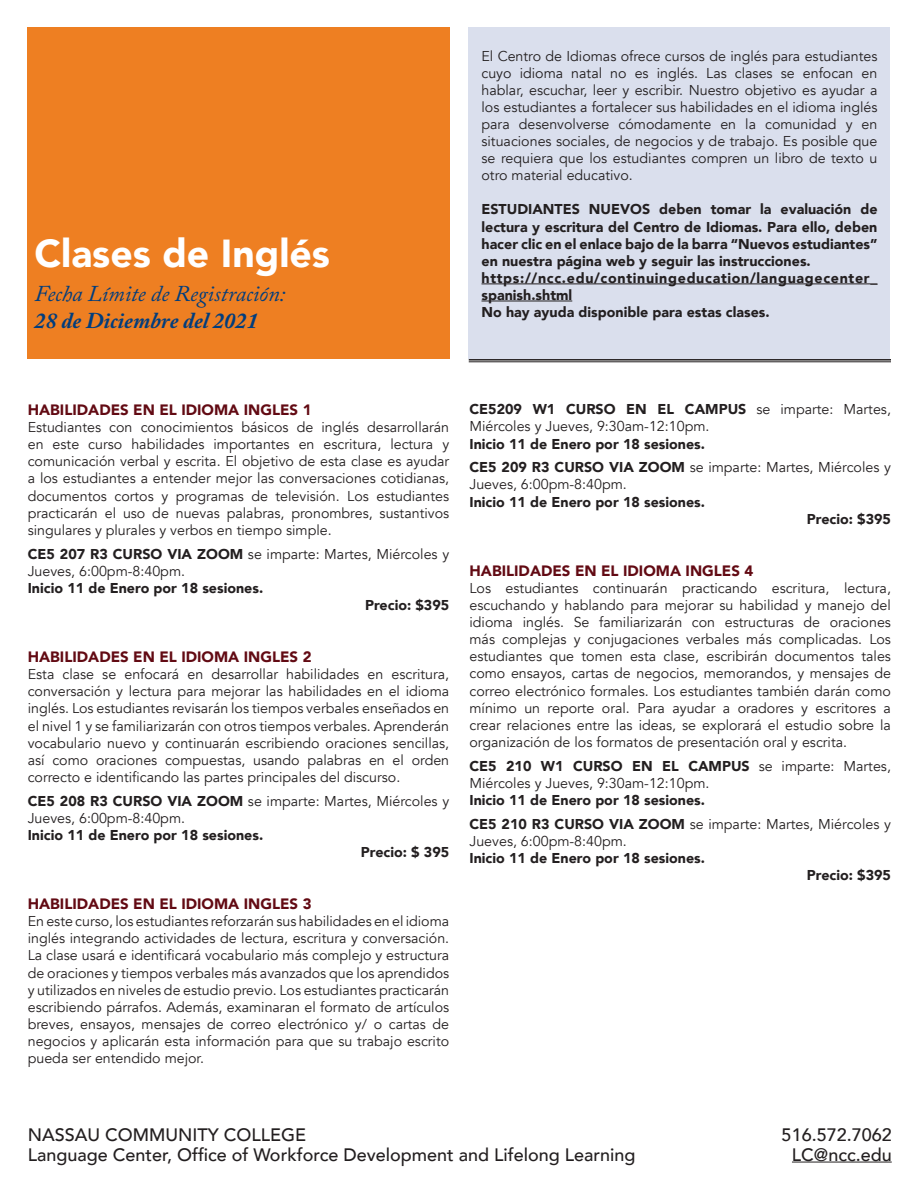
<style>
.page{position:relative;width:918px;height:1188px;background:#fff}
.page>*{position:absolute;margin:0;border:0;box-sizing:border-box;transform-origin:0 0}
.t1{font:900 39px "Avenir";color:#fff}
.t2{font:italic 22.5px/27px "Adobe Caslon Pro";color:#013d7d}
.t3{font:500 18px "Avenir";color:#231f20}
.t4{font:900 15px "Avenir";color:#620a13}
.t5{font:14.25px/17.1px "Avenir";color:#231f20}
.t6{font:900 14.25px/17.1px "Avenir";color:#231f20;text-align:justify}
.t7{font:900 14.25px/17.1px "Avenir";letter-spacing:.045em;color:#231f20}
.s1{font-weight:700}
.s2{font-weight:900}
</style>
<div class="page">
<hr style="left:792px;top:1162px;width:100px;height:1px;background:#231f20">
<div style="left:469px;top:28px;width:421px;height:331px;background:#dadfed"></div>
<hr style="left:482px;top:284px;width:396px;height:1px;background:#231f20">
<hr style="left:482px;top:301px;width:90px;height:1px;background:#231f20">
<div style="left:28px;top:28px;width:422px;height:331px;background:#ee7f22"></div>
<hr style="left:469px;top:359px;width:422px;height:2px;background:#231f20">
<hr style="left:469px;top:362px;width:422px;height:1px;background:#231f20">
<p class="t1" style="left:34px;top:220px;width:297px">Clases de Inglés</p>
<p class="t2" style="left:34px;top:280px;width:253px">Fecha Límite de Registración:<br><span class="s1">28 de Diciembre del 2021</span></p>
<p class="t5" style="left:482px;top:47px;width:398px;text-align:justify">El Centro de Idiomas ofrece cursos de inglés para estudiantes cuyo idioma natal no es inglés. Las clases se enfocan en hablar, escuchar, leer y escribir. Nuestro objetivo es ayudar a los estudiantes a fortalecer sus habilidades en el idioma inglés para desenvolverse cómodamente en la comunidad y en situaciones sociales, de negocios y de trabajo. Es posible que se requiera que los estudiantes compren un libro de texto u otro material educativo.</p>
<p class="t6" style="left:482px;top:201px;width:398px">ESTUDIANTES NUEVOS deben tomar la evaluación de lectura y escritura del Centro de Idiomas. Para ello, deben hacer clic en el enlace bajo de la barra “Nuevos estudiantes” en nuestra página web y seguir las instrucciones.</p>
<p class="t7" style="left:482px;top:269px;width:398px">https://ncc.edu/continuingeducation/languagecenter_ spanish.shtml</p>
<p class="t6" style="left:482px;top:303px;width:290px">No hay ayuda disponible para estas clases.</p>
<p class="t4" style="left:28px;top:397px;width:285px">HABILIDADES EN EL IDIOMA INGLES 1</p>
<p class="t5" style="left:28px;top:419px;width:423px;text-align:justify">Estudiantes con conocimientos básicos de inglés desarrollarán en este curso habilidades importantes en escritura, lectura y comunicación verbal y escrita. El objetivo de esta clase es ayudar a los estudiantes a entender mejor las conversaciones cotidianas, documentos cortos y programas de televisión. Los estudiantes practicarán el uso de nuevas palabras, pronombres, sustantivos singulares y plurales y verbos en tiempo simple.</p>
<p class="t5" style="left:28px;top:545px;width:423px"><span class="s2">CE5 207 R3 CURSO VIA ZOOM</span> se imparte: Martes, Miércoles y<br>Jueves, 6:00pm-8:40pm.</p>
<p class="t6" style="left:28px;top:579px;width:237px">Inicio 11 de Enero por 18 sesiones.</p>
<p class="t6" style="left:365px;top:596px;width:86px">Precio: $395</p>
<p class="t4" style="left:28px;top:644px;width:285px">HABILIDADES EN EL IDIOMA INGLES 2</p>
<p class="t5" style="left:28px;top:666px;width:423px;text-align:justify">Esta clase se enfocará en desarrollar habilidades en escritura, conversación y lectura para mejorar las habilidades en el idioma inglés. Los estudiantes revisarán los tiempos verbales enseñados en el nivel 1 y se familiarizarán con otros tiempos verbales. Aprenderán vocabulario nuevo y continuarán escribiendo oraciones sencillas, así como oraciones compuestas, usando palabras en el orden correcto e identificando las partes principales del discurso.</p>
<p class="t5" style="left:28px;top:792px;width:423px"><span class="s2">CE5 208 R3 CURSO VIA ZOOM</span> se imparte: Martes, Miércoles y<br>Jueves, 6:00pm-8:40pm.</p>
<p class="t6" style="left:28px;top:826px;width:237px">Inicio 11 de Enero por 18 sesiones.</p>
<p class="t6" style="left:361px;top:843px;width:90px">Precio: $ 395</p>
<p class="t4" style="left:28px;top:891px;width:285px">HABILIDADES EN EL IDIOMA INGLES 3</p>
<p class="t5" style="left:28px;top:913px;width:423px;text-align:justify">En este curso, los estudiantes reforzarán sus habilidades en el idioma inglés integrando actividades de lectura, escritura y conversación.<br>La clase usará e identificará vocabulario más complejo y estructura de oraciones y tiempos verbales más avanzados que los aprendidos y utilizados en niveles de estudio previo. Los estudiantes practicarán escribiendo párrafos. Además, examinaran el formato de artículos breves, ensayos, mensajes de correo electrónico y/ o cartas de negocios y aplicarán esta información para que su trabajo escrito pueda ser entendido mejor.</p>
<p class="t5" style="left:470px;top:401px;width:423px"><span class="s2">CE5209 W1 CURSO EN EL CAMPUS</span> se imparte: Martes,<br>Miércoles y Jueves, 9:30am-12:10pm.</p>
<p class="t6" style="left:470px;top:435px;width:237px">Inicio 11 de Enero por 18 sesiones.</p>
<p class="t5" style="left:470px;top:459px;width:423px"><span class="s2">CE5 209 R3 CURSO VIA ZOOM</span> se imparte: Martes, Miércoles y<br>Jueves, 6:00pm-8:40pm.</p>
<p class="t6" style="left:470px;top:493px;width:237px">Inicio 11 de Enero por 18 sesiones.</p>
<p class="t6" style="left:807px;top:510px;width:86px">Precio: $395</p>
<p class="t4" style="left:470px;top:558px;width:285px">HABILIDADES EN EL IDIOMA INGLES 4</p>
<p class="t5" style="left:470px;top:580px;width:423px;text-align:justify">Los estudiantes continuarán practicando escritura, lectura, escuchando y hablando para mejorar su habilidad y manejo del idioma inglés. Se familiarizarán con estructuras de oraciones más complejas y conjugaciones verbales más complicadas. Los estudiantes que tomen esta clase, escribirán documentos tales como ensayos, cartas de negocios, memorandos, y mensajes de correo electrónico formales. Los estudiantes también darán como mínimo un reporte oral. Para ayudar a oradores y escritores a crear relaciones entre las ideas, se explorará el estudio sobre la organización de los formatos de presentación oral y escrita.</p>
<p class="t5" style="left:470px;top:758px;width:423px"><span class="s2">CE5 210 W1 CURSO EN EL CAMPUS</span> se imparte: Martes,<br>Miércoles y Jueves, 9:30am-12:10pm.</p>
<p class="t6" style="left:470px;top:791px;width:237px">Inicio 11 de Enero por 18 sesiones.</p>
<p class="t5" style="left:470px;top:816px;width:423px"><span class="s2">CE5 210 R3 CURSO VIA ZOOM</span> se imparte: Martes, Miércoles y<br>Jueves, 6:00pm-8:40pm.</p>
<p class="t6" style="left:470px;top:849px;width:237px">Inicio 11 de Enero por 18 sesiones.</p>
<p class="t6" style="left:807px;top:866px;width:86px">Precio: $395</p>
<p class="t3" style="left:28px;top:1119px;width:280px">NASSAU COMMUNITY COLLEGE</p>
<p class="t3" style="left:782px;top:1119px;width:112px">516.572.7062</p>
<p class="t3" style="left:28px;top:1139px;width:609px">Language Center, Office of Workforce Development and Lifelong Learning</p>
<p class="t3" style="left:792px;top:1139px;width:101px">LC@ncc.edu</p>
</div>
